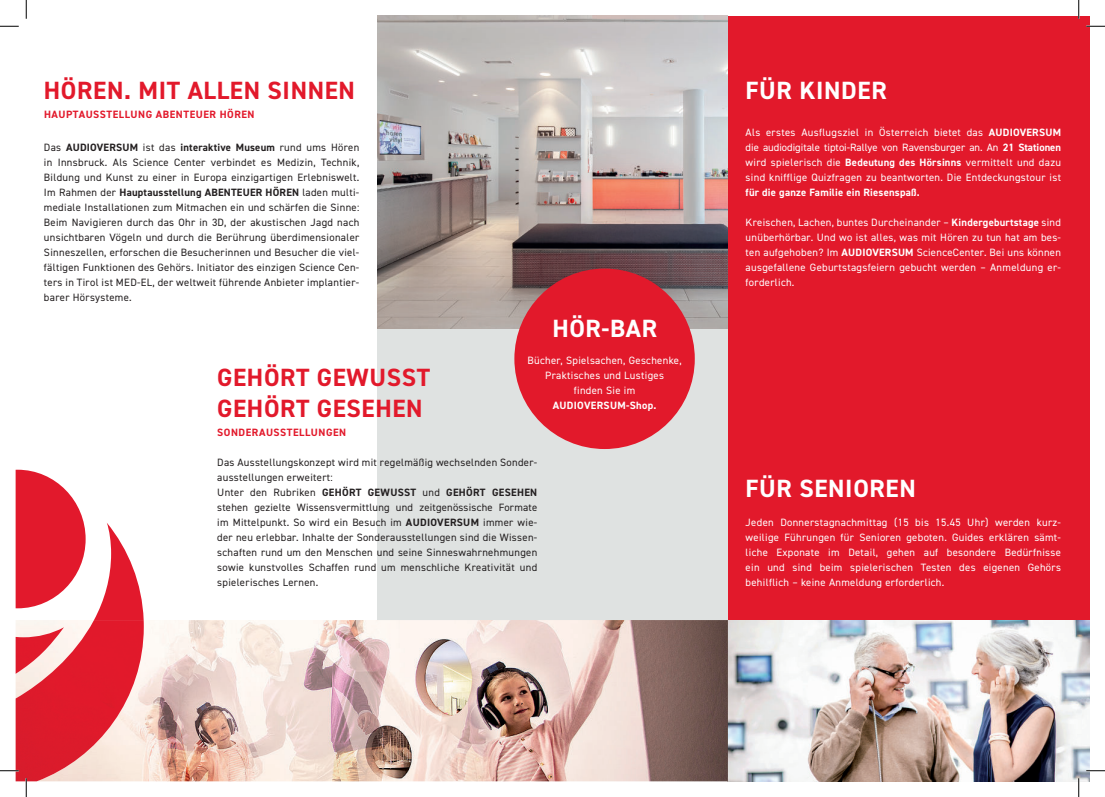
<style>
.page{position:relative;width:1105px;height:797px;background:#fff}
.page>*{position:absolute;margin:0;border:0;box-sizing:border-box;transform-origin:0 0}
.t1{font:700 25px/31.2px "DIN2014";letter-spacing:.025em;color:#e2192b}
.t2{font:700 25px "DIN2014";letter-spacing:.025em;color:#fff}
.t3{font:10.62px/15px "DIN2014";letter-spacing:.03em;color:#231f20;text-align:justify}
.t4{font:10.62px/15px "DIN2014";letter-spacing:.03em;color:#fff;text-align:justify}
.t5{font:700 10.62px "DIN2014";letter-spacing:.02em;color:#fff}
.t6{font:700 10.62px "DIN2014";letter-spacing:.05em;color:#e2192b}
.s1{font-weight:700}
</style>
<div class="page">
<div style="left:377px;top:16px;width:351px;height:742px;background:#dfe2e1"></div>
<img style="left:377px;top:16px;width:351px;height:312px">
<div style="left:514px;top:268px;width:181px;height:181px;background:#e2192b;border-radius:50%"></div>
<div style="left:728px;top:16px;width:361px;height:765px;background:#e2192b"></div>
<img style="left:144px;top:620px;width:945px;height:161px">
<svg style="left:94px;top:523px;width:50px;height:97px"></svg>
<img style="left:16px;top:620px;width:128px;height:161px">
<svg style="left:16px;top:469px;width:70px;height:139px"></svg>
<svg style="left:0;top:25px;width:19px;height:2px"></svg>
<svg style="left:1086px;top:25px;width:19px;height:2px"></svg>
<svg style="left:0;top:770px;width:19px;height:1px"></svg>
<svg style="left:1086px;top:770px;width:19px;height:1px"></svg>
<svg style="left:25px;top:0;width:2px;height:19px"></svg>
<svg style="left:25px;top:778px;width:2px;height:19px"></svg>
<svg style="left:1078px;top:0;width:1px;height:19px"></svg>
<svg style="left:1078px;top:778px;width:1px;height:19px"></svg>
<h1 class="t1" style="left:44px;top:75px;width:312px">HÖREN. MIT ALLEN SINNEN</h1>
<p class="t6" style="left:44px;top:108px;width:212px">HAUPTAUSSTELLUNG ABENTEUER HÖREN</p>
<p class="t3" style="left:44px;top:140px;width:317px">Das <span class="s1">AUDIOVERSUM</span> ist das <span class="s1">interaktive Museum</span> rund ums Hören in Innsbruck. Als Science Center verbindet es Medizin, Technik, Bildung und Kunst zu einer in Europa einzigartigen Erlebniswelt.<br>Im Rahmen der <span class="s1">Hauptausstellung ABENTEUER HÖREN</span> laden multi&shy;mediale Installationen zum Mitmachen ein und schärfen die Sinne:<br>Beim Navigieren durch das Ohr in 3D, der akustischen Jagd nach unsichtbaren Vögeln und durch die Berührung überdimensionaler Sinneszellen, erforschen die Besucherinnen und Besucher die viel&shy;fältigen Funktionen des Gehörs. Initiator des einzigen Science Cen&shy;ters in Tirol ist MED-EL, der weltweit führende Anbieter implantier&shy;barer Hörsysteme.</p>
<h1 class="t1" style="left:217px;top:362px;width:214px">GEHÖRT GEWUSST<br>GEHÖRT GESEHEN</h1>
<p class="t6" style="left:217px;top:427px;width:130px">SONDERAUSSTELLUNGEN</p>
<h1 class="t2" style="left:552px;top:315px;width:106px">HÖR-BAR</h1>
<p class="t4" style="left:527px;top:353px;width:156px;text-align:center">Bücher, Spielsachen, Geschenke,<br>Praktisches und Lustiges<br>finden Sie im</p>
<p class="t5" style="left:553px;top:400px;width:105px">AUDIOVERSUM-Shop.</p>
<p class="t3" style="left:217px;top:455px;width:321px;text-align:left">Das Ausstellungskonzept wird mit regelmäßig wechselnden Sonder&shy;ausstellungen erweitert:<br>Unter den Rubriken <span class="s1">GEHÖRT GEWUSST</span> und <span class="s1">GEHÖRT GESEHEN </span>stehen gezielte Wissensvermittlung und zeitgenössische Formate im Mittelpunkt. So wird ein Besuch im <span class="s1">AUDIOVERSUM</span> immer wie&shy;der neu erlebbar. Inhalte der Sonderausstellungen sind die Wissen&shy;schaften rund um den Menschen und seine Sinneswahrnehmungen sowie kunstvolles Schaffen rund um menschliche Kreativität und spielerisches Lernen.</p>
<h1 class="t2" style="left:746px;top:77px;width:143px">FÜR KINDER</h1>
<p class="t4" style="left:746px;top:124px;width:317px">Als erstes Ausflugsziel in Österreich bietet das <span class="s1">AUDIOVERSUM </span>die audiodigitale tiptoi-Rallye von Ravensburger an. An <span class="s1">21 Stationen </span>wird spielerisch die <span class="s1">Bedeutung des Hörsinns</span> vermittelt und dazu sind knifflige Quizfragen zu beantworten. Die Entdeckungstour ist</p>
<p class="t5" style="left:746px;top:186px;width:176px">für die ganze Familie ein Riesenspaß.</p>
<p class="t4" style="left:746px;top:214px;width:317px">Kreischen, Lachen, buntes Durcheinander – <span class="s1">Kindergeburtstage</span> sind unüberhörbar. Und wo ist alles, was mit Hören zu tun hat am bes&shy;ten aufgehoben? Im <span class="s1">AUDIOVERSUM</span> ScienceCenter. Bei uns können ausgefallene Geburtstagsfeiern gebucht werden – Anmeldung er&shy;forderlich.</p>
<h1 class="t2" style="left:746px;top:475px;width:172px">FÜR SENIOREN</h1>
<p class="t4" style="left:746px;top:515px;width:317px">Jeden Donnerstagnachmittag (15 bis 15.45 Uhr) werden kurz&shy;weilige Führungen für Senioren geboten. Guides erklären sämt&shy;liche Exponate im Detail, gehen auf besondere Bedürfnisse ein und sind beim spielerischen Testen des eigenen Gehörs behilflich – keine Anmeldung erforderlich.</p>
</div>
